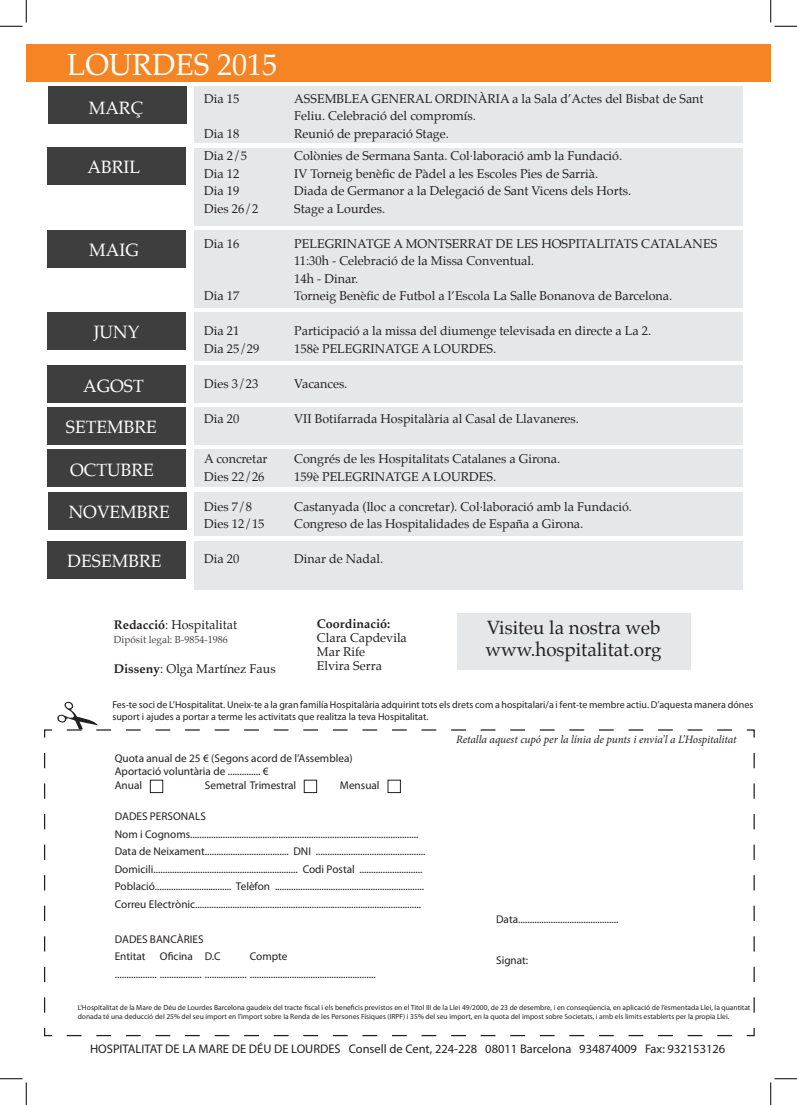
<style>
.page{position:relative;width:797px;height:1105px;background:#fff}
.page>*{position:absolute;margin:0;border:0;box-sizing:border-box;transform-origin:0 0}
.t1{font:30px "Palatino";color:#fff}
.t2{font:18.75px "Palatino";color:#231f20}
.t3{font:17.5px "Palatino";color:#fff}
.texto{font:12.5px/17.5px "Palatino";color:#231f20}
.t4{font:12.5px "Myriad Pro";color:#231f20}
.texto-2{font:700 12.5px "Palatino";color:#231f20}
.t5{font:11.25px "Myriad Pro";color:#231f20}
.t6{font:italic 11.25px "Minion Pro";letter-spacing:-.01em;color:#231f20}
.t7{font:10px/12px "Myriad Pro";color:#231f20}
.texto-3{font:10px "Palatino";color:#454647}
.t8{font:7.5px/9px "Myriad Pro";color:#231f20}
.s1{font-weight:700}
</style>
<div class="page">
<div style="left:194px;top:86px;width:549px;height:57px;background:#e6e7e9"></div>
<div style="left:194px;top:148px;width:548px;height:77px;background:#e6e7e9"></div>
<div style="left:194px;top:230px;width:549px;height:78px;background:#e6e7e9"></div>
<div style="left:194px;top:312px;width:549px;height:49px;background:#e6e7e9"></div>
<div style="left:194px;top:366px;width:548px;height:37px;background:#e6e7e9"></div>
<div style="left:194px;top:407px;width:549px;height:37px;background:#e6e7e9"></div>
<div style="left:194px;top:450px;width:548px;height:37px;background:#e6e7e9"></div>
<div style="left:456px;top:613px;width:234px;height:57px;background:#e6e7e9"></div>
<svg style="left:44px;top:729px;width:711px;height:308px"></svg>
<svg style="left:55px;top:701px;width:677px;height:30px"></svg>
<div style="left:47px;top:148px;width:139px;height:37px;background:#3e3e3f"></div>
<div style="left:48px;top:86px;width:139px;height:38px;background:#3e3e3f"></div>
<div style="left:47px;top:230px;width:138px;height:37px;background:#3e3e3f"></div>
<div style="left:47px;top:312px;width:139px;height:38px;background:#3e3e3f"></div>
<div style="left:47px;top:366px;width:139px;height:37px;background:#3e3e3f"></div>
<div style="left:47px;top:407px;width:139px;height:37px;background:#3e3e3f"></div>
<div style="left:47px;top:450px;width:139px;height:37px;background:#3e3e3f"></div>
<div style="left:26px;top:44px;width:744px;height:37px;background:#f58425"></div>
<div style="left:150px;top:780px;width:13px;height:13px;border:1px solid #231f20"></div>
<div style="left:304px;top:780px;width:13px;height:13px;border:1px solid #231f20"></div>
<div style="left:387px;top:780px;width:14px;height:13px;border:1px solid #231f20"></div>
<div style="left:48px;top:492px;width:138px;height:37px;background:#3e3e3f"></div>
<div style="left:194px;top:492px;width:548px;height:44px;background:#e6e7e9"></div>
<div style="left:47px;top:541px;width:139px;height:37px;background:#3e3e3f"></div>
<div style="left:194px;top:541px;width:549px;height:49px;background:#e6e7e9"></div>
<svg style="left:0;top:0;width:27px;height:27px"></svg>
<svg style="left:0;top:1078px;width:27px;height:27px"></svg>
<svg style="left:770px;top:0;width:27px;height:27px"></svg>
<svg style="left:770px;top:1078px;width:27px;height:27px"></svg>
<p class="t1" style="left:67px;top:40px;width:212px">LOURDES 2015</p>
<p class="t3" style="left:89px;top:94px;width:56px">MARÇ</p>
<p class="t3" style="left:88px;top:153px;width:54px">ABRIL</p>
<p class="t3" style="left:89px;top:235px;width:51px">MAIG</p>
<p class="t3" style="left:94px;top:318px;width:47px">JUNY</p>
<p class="t3" style="left:83px;top:371px;width:62px">AGOST</p>
<p class="t3" style="left:66px;top:412px;width:92px">SETEMBRE</p>
<p class="t3" style="left:70px;top:455px;width:85px">OCTUBRE</p>
<p class="t3" style="left:69px;top:497px;width:103px">NOVEMBRE</p>
<p class="t3" style="left:68px;top:546px;width:95px">DESEMBRE</p>
<p class="texto" style="left:204px;top:90px;width:37px">Dia 15</p>
<p class="texto" style="left:294px;top:90px;width:411px">ASSEMBLEA GENERAL ORDINÀRIA a la Sala d’Actes del Bisbat de Sant<br>Feliu. Celebració del compromís.</p>
<p class="texto" style="left:204px;top:125px;width:37px">Dia 18</p>
<p class="texto" style="left:294px;top:125px;width:156px">Reunió de preparació Stage.</p>
<p class="texto" style="left:204px;top:147px;width:44px">Dia 2/5</p>
<p class="texto" style="left:294px;top:147px;width:329px">Colònies de Sermana Santa. Col·laboració amb la Fundació.</p>
<p class="texto" style="left:204px;top:165px;width:37px">Dia 12</p>
<p class="texto" style="left:294px;top:165px;width:305px">IV Torneig benèfic de Pàdel a les Escoles Pies de Sarrià.</p>
<p class="texto" style="left:204px;top:182px;width:37px">Dia 19</p>
<p class="texto" style="left:294px;top:182px;width:338px">Diada de Germanor a la Delegació de Sant Vicens dels Horts.</p>
<p class="texto" style="left:204px;top:200px;width:56px">Dies 26/2</p>
<p class="texto" style="left:294px;top:200px;width:93px">Stage a Lourdes.</p>
<p class="texto" style="left:204px;top:235px;width:37px">Dia 16</p>
<p class="texto" style="left:294px;top:235px;width:424px">PELEGRINATGE A MONTSERRAT DE LES HOSPITALITATS CATALANES</p>
<p class="texto" style="left:294px;top:252px;width:241px">11:30h - Celebració de la Missa Conventual.</p>
<p class="texto" style="left:294px;top:270px;width:66px">14h - Dinar.</p>
<p class="texto" style="left:204px;top:287px;width:37px">Dia 17</p>
<p class="texto" style="left:294px;top:287px;width:379px">Torneig Benèfic de Futbol a l’Escola La Salle Bonanova de Barcelona.</p>
<p class="texto" style="left:204px;top:322px;width:37px">Dia 21</p>
<p class="texto" style="left:294px;top:322px;width:358px">Participació a la missa del diumenge televisada en directe a La 2.</p>
<p class="texto" style="left:204px;top:340px;width:57px">Dia 25/29</p>
<p class="texto" style="left:294px;top:340px;width:203px">158è PELEGRINATGE A LOURDES.</p>
<p class="texto" style="left:204px;top:375px;width:56px">Dies 3/23</p>
<p class="texto" style="left:294px;top:375px;width:55px">Vacances.</p>
<p class="texto" style="left:204px;top:410px;width:37px">Dia 20</p>
<p class="texto" style="left:294px;top:410px;width:286px">VII Botifarrada Hospitalària al Casal de Llavaneres.</p>
<p class="texto" style="left:204px;top:450px;width:65px">A concretar</p>
<p class="texto" style="left:294px;top:450px;width:267px">Congrés de les Hospitalitats Catalanes a Girona.</p>
<p class="texto" style="left:204px;top:467px;width:62px">Dies 22/26</p>
<p class="texto" style="left:294px;top:467px;width:203px">159è PELEGRINATGE A LOURDES.</p>
<p class="texto" style="left:204px;top:497px;width:49px">Dies 7/8</p>
<p class="texto" style="left:294px;top:497px;width:339px">Castanyada (lloc a concretar). Col·laboració amb la Fundació.</p>
<p class="texto" style="left:204px;top:515px;width:62px">Dies 12/15</p>
<p class="texto" style="left:294px;top:515px;width:290px">Congreso de las Hospitalidades de España a Girona.</p>
<p class="texto" style="left:204px;top:550px;width:37px">Dia 20</p>
<p class="texto" style="left:294px;top:550px;width:90px">Dinar de Nadal.</p>
<p class="texto" style="left:114px;top:616px;width:125px"><span class="s1">Redacció</span>: Hospitalitat</p>
<p class="texto-3" style="left:114px;top:631px;width:115px">Dipósit legal: B-9854-1986</p>
<p class="texto" style="left:114px;top:660px;width:163px"><span class="s1">Disseny</span>: Olga Martínez Faus</p>
<p class="texto-2" style="left:317px;top:613px;width:75px">Coordinació:</p>
<p class="texto" style="left:317px;top:629px;width:91px">Clara Capdevila</p>
<p class="texto" style="left:317px;top:643px;width:50px">Mar Rife</p>
<p class="texto" style="left:317px;top:656px;width:66px">Elvira Serra</p>
<p class="t2" style="left:487px;top:612px;width:175px">Visiteu la nostra web</p>
<p class="t2" style="left:485px;top:634px;width:178px">www.hospitalitat.org</p>
<p class="t7" style="left:112px;top:698px;width:642px">Fes-te soci de L’Hospitalitat. Uneix-te a la gran familía Hospitalària adquirint tots els drets com a hospitalari/a i fent-te membre actiu. D’aquesta manera dónes suport i ajudes a portar a terme les activitats que realitza la teva Hospitalitat.</p>
<p class="t6" style="left:456px;top:731px;width:282px">Retalla aquest cupó per la línia de punts i envia’l a L’Hospitalitat</p>
<p class="t5" style="left:115px;top:751px;width:239px">Quota anual de 25 € (Segons acord de l’Assemblea)</p>
<p class="t5" style="left:115px;top:764px;width:155px">Aportació voluntària de .............. €</p>
<p class="t5" style="left:115px;top:778px;width:29px">Anual</p>
<p class="t5" style="left:205px;top:778px;width:93px">Semetral Trimestral</p>
<p class="t5" style="left:340px;top:778px;width:41px">Mensual</p>
<p class="t5" style="left:115px;top:809px;width:93px">DADES PERSONALS</p>
<p class="t5" style="left:115px;top:827px;width:305px">Nom i Cognoms..................................................................................................</p>
<p class="t5" style="left:115px;top:844px;width:312px">Data de Neixament.................................... DNI ...............................................</p>
<p class="t5" style="left:115px;top:862px;width:309px">Domicili.............................................................. Codi Postal ...........................</p>
<p class="t5" style="left:115px;top:879px;width:311px">Població................................. Telèfon ................................................................</p>
<p class="t5" style="left:115px;top:897px;width:308px">Correu Electrònic.................................................................................................</p>
<p class="t5" style="left:115px;top:932px;width:90px">DADES BANCÀRIES</p>
<p class="t5" style="left:115px;top:949px;width:32px">Entitat</p>
<p class="t5" style="left:160px;top:949px;width:62px">Oficina D.C</p>
<p class="t5" style="left:250px;top:949px;width:39px">Compte</p>
<p class="t5" style="left:115px;top:967px;width:262px">.................. .................. .................. ......................................................</p>
<p class="t8" style="left:78px;top:1003px;width:674px">L’Hospitalitat de la Mare de Déu de Lourdes Barcelona gaudeix del tracte fiscal i els beneficis previstos en el Titol III de la Llei 49/2000, de 23 de desembre, i en conseqüencia, en aplicació de l’esmentada Llei, la quantitat donada té una deducció del 25% del seu import en l’import sobre la Renda de les Persones Físiques (IRPF) i 35% del seu import, en la quota del impost sobre Societats, i amb els limits establerts per la propia Llei.</p>
<p class="t5" style="left:496px;top:912px;width:124px">Data...........................................</p>
<p class="t5" style="left:496px;top:953px;width:34px">Signat:</p>
<p class="t4" style="left:90px;top:1041px;width:636px">HOSPITALITAT DE LA MARE DE DÉU DE LOURDES Consell de Cent, 224-228 08011 Barcelona 934874009 Fax: 932153126</p>
</div>
